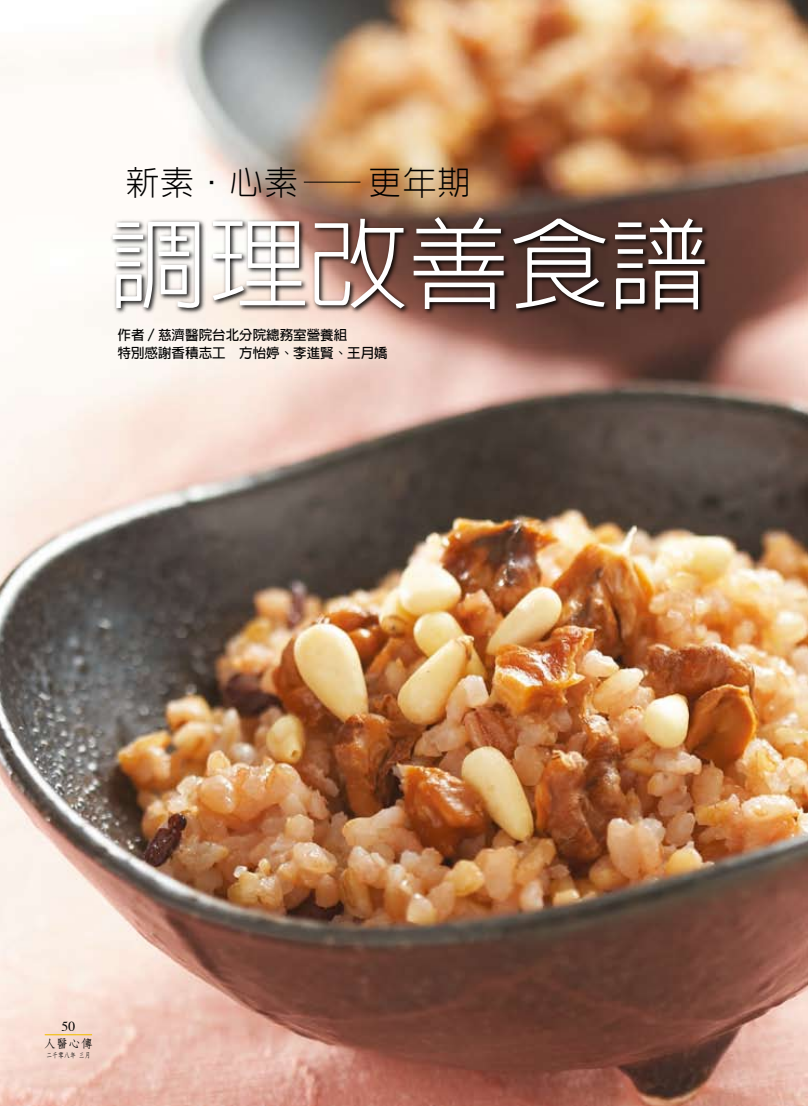
<style>
.page{position:relative;width:808px;height:1106px;background:#fff}
.page>*{position:absolute;margin:0;border:0;box-sizing:border-box;transform-origin:0 0}
.t1{font:300 100.5px "Lin Gothic";color:#fff}
.t2{font:300 33px "New Gothic";letter-spacing:.05em;color:#000}
.t3{font:13.65px "Times";color:#000}
.t4{font:700 13.5px/18px "Lin Gothic";color:#000}
.t5{font:700 11.7px "Nan Sung";color:#000;scale:1.05 1}
.t6{font:700 7.2px "Nan Sung";color:#000;scale:.82 1}
</style>
<div class="page">
<img style="left:0;top:0;width:808px;height:1106px">
<svg style="left:109px;top:215px;width:603px;height:102px"></svg>
<hr style="left:45px;top:1034px;width:47px;height:1px;background:#f2bd00">
<h2 class="t2" style="left:126px;top:166px;width:346px">新素．心素—更年期</h2>
<h1 class="t1" style="left:107px;top:213px;width:604px">調理改善食譜</h1>
<p class="t4" style="left:118px;top:326px;width:271px">作者／慈濟醫院台北分院總務室營養組<br>特別感謝香積志工　方怡婷、李進賢、王月嬌</p>
<p class="t3" style="left:61px;top:1013px;width:15px">50</p>
<p class="t5" style="left:44px;top:1037px;width:49px">人醫心傳</p>
<p class="t6" style="left:46px;top:1051px;width:56px">二千零八年 三月</p>
</div>
